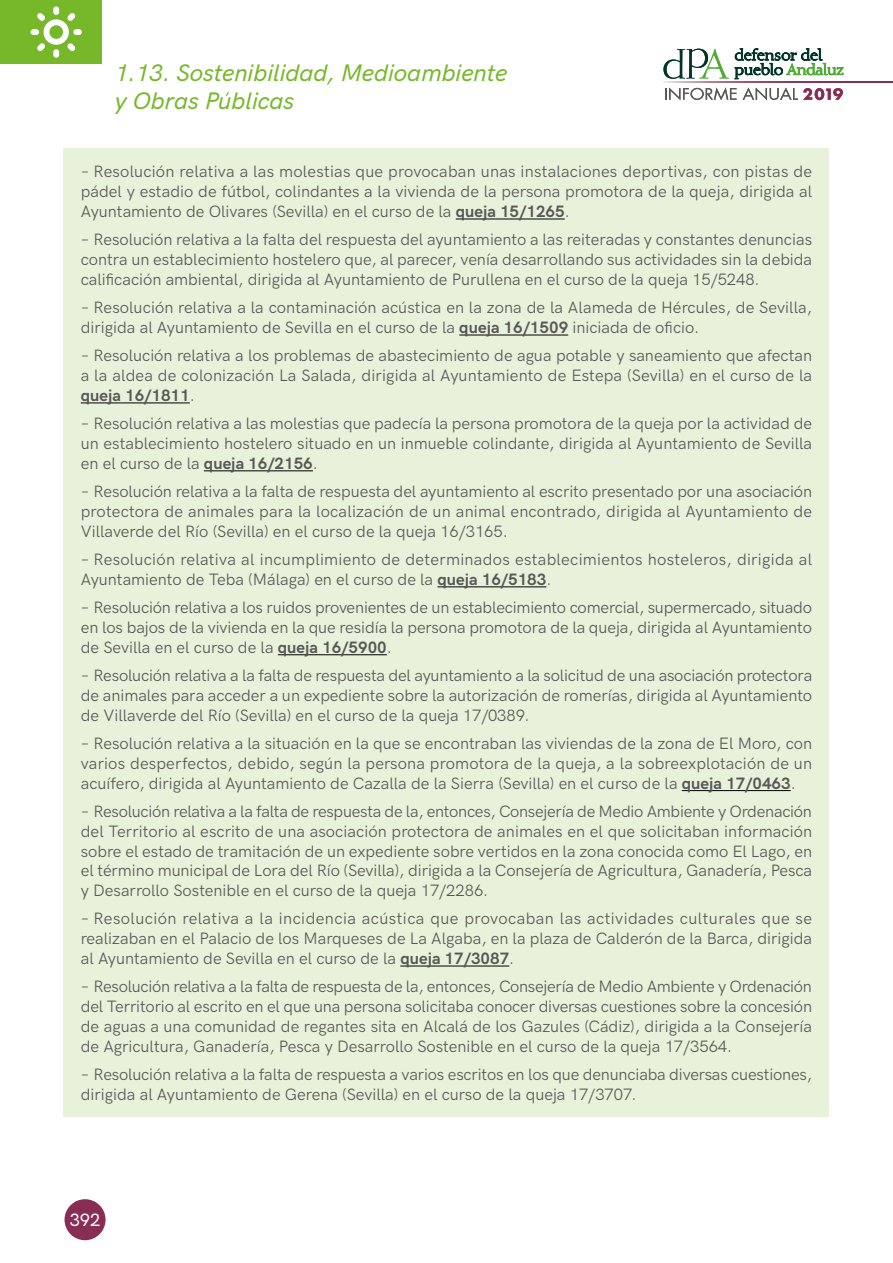
<style>
.page{position:relative;width:893px;height:1263px;background:#fff}
.page>*{position:absolute;margin:0;border:0;box-sizing:border-box;transform-origin:0 0}
.t1{font:italic 500 24px/28.8px "HK Grotesk";color:#76b82a}
.t2{font:500 18px "HK Grotesk";color:#fff}
.t3{font:16.5px/19.8px "HK Grotesk";color:#575756;text-align:justify}
.s1{font-weight:700}
</style>
<div class="page">
<div style="left:64px;top:149px;width:765px;height:968px;background:#e8f1da"></div>
<hr style="left:456px;top:219px;width:109px;height:1px;background:#000">
<hr style="left:459px;top:335px;width:109px;height:1px;background:#000">
<hr style="left:81px;top:403px;width:109px;height:1px;background:#000">
<hr style="left:204px;top:470px;width:109px;height:1px;background:#000">
<hr style="left:437px;top:586px;width:109px;height:1px;background:#000">
<hr style="left:278px;top:654px;width:109px;height:1px;background:#000">
<hr style="left:682px;top:790px;width:109px;height:1px;background:#000">
<hr style="left:400px;top:966px;width:109px;height:1px;background:#000">
<svg style="left:735px;top:48px;width:108px;height:31px"></svg>
<svg style="left:663px;top:49px;width:66px;height:30px"></svg>
<svg style="left:663px;top:81px;width:230px;height:1px"></svg>
<svg style="left:665px;top:87px;width:71px;height:13px"></svg>
<svg style="left:743px;top:87px;width:100px;height:13px"></svg>
<div style="left:65px;top:1199px;width:41px;height:41px;background:#882d54;border-radius:50%"></div>
<div style="left:0;top:0;width:102px;height:64px;background:#76b82a"></div>
<svg style="left:31px;top:6px;width:51px;height:52px"></svg>
<h1 class="t1" style="left:115px;top:56px;width:394px">1.13. Sostenibilidad, Medioambiente y Obras Públicas</h1>
<p class="t3" style="left:81px;top:161px;width:733px">– Resolución relativa a las molestias que provocaban unas instalaciones deportivas, con pistas de pádel y estadio de fútbol, colindantes a la vivienda de la persona promotora de la queja, dirigida al Ayuntamiento de Olivares (Sevilla) en el curso de la <span class="s1">queja 15/1265</span>.</p>
<p class="t3" style="left:81px;top:228px;width:733px">– Resolución relativa a la falta del respuesta del ayuntamiento a las reiteradas y constantes denuncias contra un establecimiento hostelero que, al parecer, venía desarrollando sus actividades sin la debida calificación ambiental, dirigida al Ayuntamiento de Purullena en el curso de la queja 15/5248.</p>
<p class="t3" style="left:81px;top:296px;width:733px">– Resolución relativa a la contaminación acústica en la zona de la Alameda de Hércules, de Sevilla, dirigida al Ayuntamiento de Sevilla en el curso de la <span class="s1">queja 16/1509</span> iniciada de oficio.</p>
<p class="t3" style="left:81px;top:344px;width:733px">– Resolución relativa a los problemas de abastecimiento de agua potable y saneamiento que afectan a la aldea de colonización La Salada, dirigida al Ayuntamiento de Estepa (Sevilla) en el curso de la <span class="s1">queja 16/1811</span>.</p>
<p class="t3" style="left:81px;top:412px;width:733px">– Resolución relativa a las molestias que padecía la persona promotora de la queja por la actividad de un establecimiento hostelero situado en un inmueble colindante, dirigida al Ayuntamiento de Sevilla en el curso de la <span class="s1">queja 16/2156</span>.</p>
<p class="t3" style="left:81px;top:480px;width:733px">– Resolución relativa a la falta de respuesta del ayuntamiento al escrito presentado por una asociación protectora de animales para la localización de un animal encontrado, dirigida al Ayuntamiento de Villaverde del Río (Sevilla) en el curso de la queja 16/3165.</p>
<p class="t3" style="left:81px;top:548px;width:733px">– Resolución relativa al incumplimiento de determinados establecimientos hosteleros, dirigida al<br>Ayuntamiento de Teba (Málaga) en el curso de la <span class="s1">queja 16/5183</span>.</p>
<p class="t3" style="left:81px;top:596px;width:733px">– Resolución relativa a los ruidos provenientes de un establecimiento comercial, supermercado, situado en los bajos de la vivienda en la que residía la persona promotora de la queja, dirigida al Ayuntamiento de Sevilla en el curso de la <span class="s1">queja 16/5900</span>.</p>
<p class="t3" style="left:81px;top:664px;width:733px">– Resolución relativa a la falta de respuesta del ayuntamiento a la solicitud de una asociación protectora de animales para acceder a un expediente sobre la autorización de romerías, dirigida al Ayuntamiento de Villaverde del Río (Sevilla) en el curso de la queja 17/0389.</p>
<p class="t3" style="left:81px;top:732px;width:733px">– Resolución relativa a la situación en la que se encontraban las viviendas de la zona de El Moro, con varios desperfectos, debido, según la persona promotora de la queja, a la sobreexplotación de un acuífero, dirigida al Ayuntamiento de Cazalla de la Sierra (Sevilla) en el curso de la <span class="s1">queja 17/0463</span>.</p>
<p class="t3" style="left:81px;top:800px;width:733px">– Resolución relativa a la falta de respuesta de la, entonces, Consejería de Medio Ambiente y Ordenación del Territorio al escrito de una asociación protectora de animales en el que solicitaban información sobre el estado de tramitación de un expediente sobre vertidos en la zona conocida como El Lago, en el término municipal de Lora del Río (Sevilla), dirigida a la Consejería de Agricultura, Ganadería, Pesca y Desarrollo Sostenible en el curso de la queja 17/2286.</p>
<p class="t3" style="left:81px;top:907px;width:733px">– Resolución relativa a la incidencia acústica que provocaban las actividades culturales que se realizaban en el Palacio de los Marqueses de La Algaba, en la plaza de Calderón de la Barca, dirigida al Ayuntamiento de Sevilla en el curso de la <span class="s1">queja 17/3087</span>.</p>
<p class="t3" style="left:81px;top:975px;width:733px">– Resolución relativa a la falta de respuesta de la, entonces, Consejería de Medio Ambiente y Ordenación del Territorio al escrito en el que una persona solicitaba conocer diversas cuestiones sobre la concesión de aguas a una comunidad de regantes sita en Alcalá de los Gazules (Cádiz), dirigida a la Consejería de Agricultura, Ganadería, Pesca y Desarrollo Sostenible en el curso de la queja 17/3564.</p>
<p class="t3" style="left:81px;top:1063px;width:733px">– Resolución relativa a la falta de respuesta a varios escritos en los que denunciaba diversas cuestiones, dirigida al Ayuntamiento de Gerena (Sevilla) en el curso de la queja 17/3707.</p>
<p class="t2" style="left:70px;top:1206px;width:32px">392</p>
</div>
